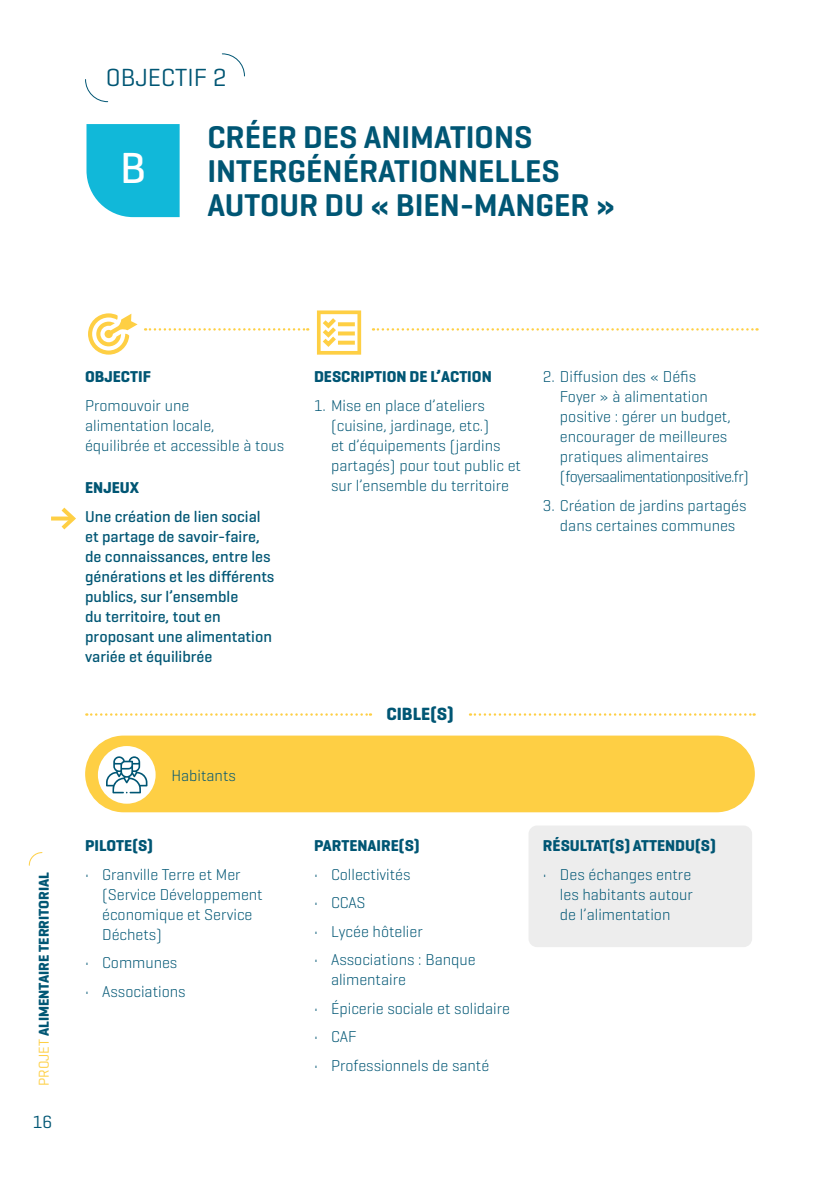
<style>
.page{position:relative;width:840px;height:1191px;background:#fff}
.page>*{position:absolute;margin:0;border:0;box-sizing:border-box;transform-origin:0 0}
.t1{font:500 44.2px "Geogrotesque";color:#fff}
.t2{font:600 32px/34px "Geogrotesque";color:#005674}
.t3{font:25.2px "Geogrotesque";color:#005674}
.t4{font:700 18px "Geogrotesque";color:#005674}
.t5{font:18px "Geogrotesque";color:#005674}
.t6{font:300 16px/20px "Geogrotesque";color:#005674}
.t7{font:500 16px/20px "Geogrotesque";color:#005674}
.t8{font:700 16px "Geogrotesque";color:#005674}
.t9{font:700 14.6px "Geogrotesque";color:#005674}
.s1{font-weight:400;color:#fecf44}
</style>
<div class="page">
<div style="left:528px;top:825px;width:223px;height:122px;background:#ededed;border-radius:9px"></div>
<svg style="left:86px;top:124px;width:93px;height:93px;background:#1fbcdb"></svg>
<svg style="left:145px;top:328px;width:163px;height:2px"></svg>
<svg style="left:373px;top:328px;width:384px;height:2px"></svg>
<svg style="left:88px;top:313px;width:49px;height:42px"></svg>
<svg style="left:317px;top:310px;width:44px;height:45px"></svg>
<svg style="left:51px;top:516px;width:6px;height:4px"></svg>
<svg style="left:57px;top:507px;width:19px;height:23px"></svg>
<svg style="left:469px;top:713px;width:285px;height:2px"></svg>
<svg style="left:86px;top:713px;width:285px;height:2px"></svg>
<div style="left:85px;top:735px;width:669px;height:77px;background:#fecf44;border-radius:38px"></div>
<div style="left:98px;top:746px;width:57px;height:57px;background:#fff;border-radius:50%"></div>
<svg style="left:221px;top:53px;width:24px;height:24px"></svg>
<svg style="left:85px;top:79px;width:23px;height:23px"></svg>
<svg style="left:106px;top:756px;width:41px;height:37px"></svg>
<svg style="left:29px;top:852px;width:14px;height:14px"></svg>
<h3 class="t3" style="left:106px;top:61px;width:122px">OBJECTIF 2</h3>
<h1 class="t1" style="left:120px;top:140px;width:27px">B</h1>
<h2 class="t2" style="left:207px;top:120px;width:409px">CRÉER DES ANIMATIONS<br>INTERGÉNÉRATIONNELLES<br>AUTOUR DU « BIEN-MANGER »</h2>
<p class="t9" style="left:35px;top:1086px;width:216px;rotate:-90deg"><span class="s1">PROJET</span> ALIMENTAIRE TERRITORIAL</p>
<p class="t5" style="left:33px;top:1111px;width:21px">16</p>
<p class="t8" style="left:85px;top:366px;width:67px">OBJECTIF</p>
<p class="t6" style="left:85px;top:394px;width:201px">Promouvoir une<br>alimentation locale,<br>équilibrée et accessible à tous</p>
<p class="t8" style="left:85px;top:478px;width:55px">ENJEUX</p>
<p class="t7" style="left:85px;top:506px;width:191px">Une création de lien social et partage de savoir-faire, de connaissances, entre les générations et les différents publics, sur l’ensemble<br>du territoire, tout en proposant une alimentation variée et équilibrée</p>
<p class="t6" style="left:171px;top:764px;width:66px">Habitants</p>
<p class="t8" style="left:85px;top:836px;width:69px">PILOTE(S)</p>
<p class="t6" style="left:102px;top:864px;width:162px;text-indent:-17px">• Granville Terre et Mer (Service Développement économique et Service<br>Déchets)</p>
<p class="t6" style="left:85px;top:952px;width:94px">• Communes</p>
<p class="t6" style="left:85px;top:981px;width:102px">• Associations</p>
<p class="t8" style="left:314px;top:366px;width:179px">DESCRIPTION DE L’ACTION</p>
<p class="t6" style="left:331px;top:394px;width:191px;text-indent:-17px">1. Mise en place d’ateliers (cuisine, jardinage, etc.)<br>et d’équipements (jardins partagés) pour tout public et sur l’ensemble du territoire</p>
<p class="t6" style="left:559px;top:366px;width:190px;text-indent:-17px">2. Diffusion des « Défis<br>Foyer » à alimentation positive : gérer un budget, encourager de meilleures pratiques alimentaires (foyersaalimentationpositive.fr)</p>
<p class="t6" style="left:542px;top:494px;width:205px;text-align:center">3. Création de jardins partagés dans certaines communes</p>
<p class="t4" style="left:386px;top:702px;width:69px">CIBLE(S)</p>
<p class="t8" style="left:314px;top:836px;width:107px">PARTENAIRE(S)</p>
<p class="t6" style="left:314px;top:864px;width:98px">• Collectivités</p>
<p class="t6" style="left:314px;top:892px;width:53px">• CCAS</p>
<p class="t6" style="left:314px;top:921px;width:110px">• Lycée hôtelier</p>
<p class="t6" style="left:331px;top:949px;width:146px;text-indent:-17px">• Associations : Banque alimentaire</p>
<p class="t6" style="left:314px;top:998px;width:197px">• Épicerie sociale et solidaire</p>
<p class="t6" style="left:314px;top:1026px;width:44px">• CAF</p>
<p class="t6" style="left:314px;top:1055px;width:176px">• Professionnels de santé</p>
<p class="t8" style="left:542px;top:836px;width:174px">RÉSULTAT(S) ATTENDU(S)</p>
<p class="t6" style="left:559px;top:864px;width:134px;text-align:justify;text-indent:-17px">• Des échanges entre les habitants autour de l’alimentation</p>
</div>
